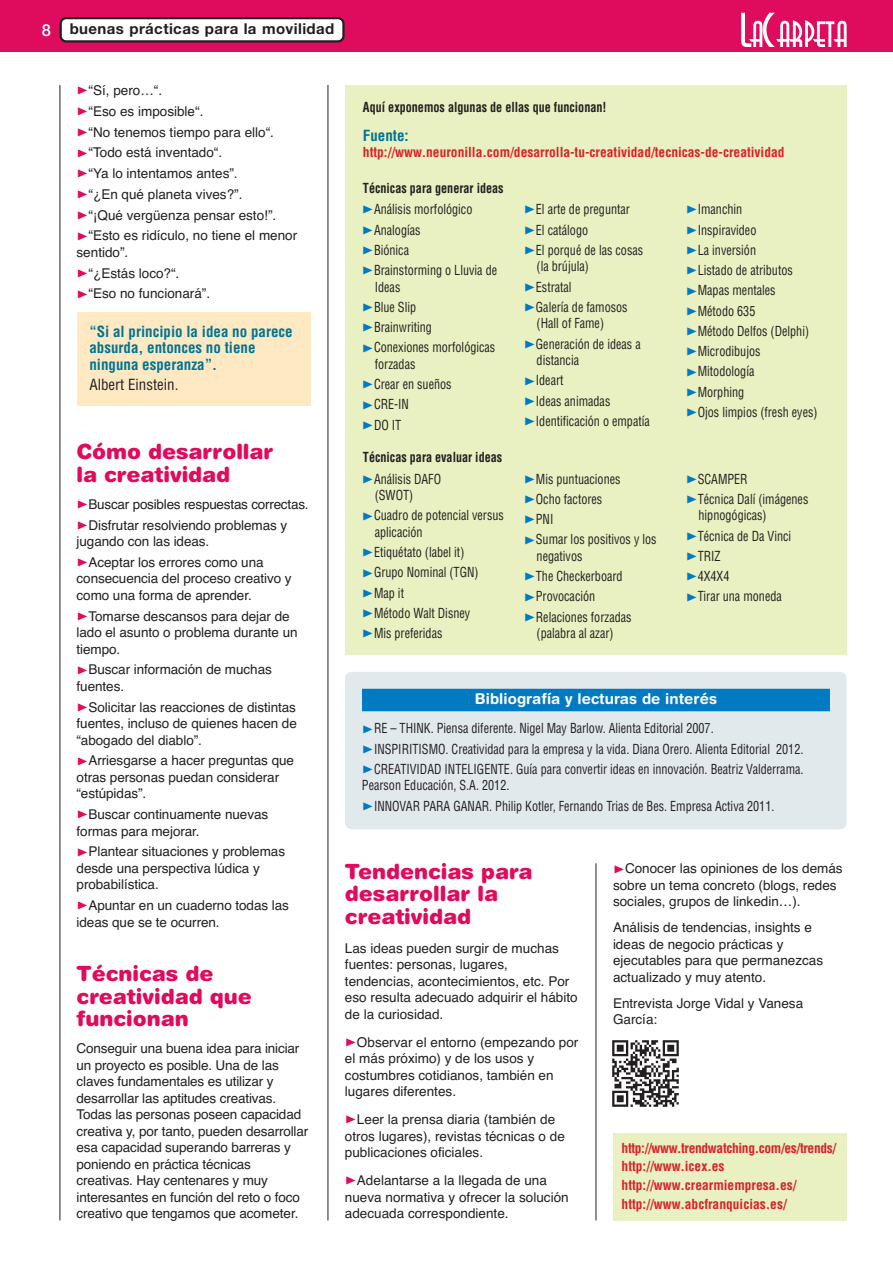
<style>
.page{position:relative;width:893px;height:1263px;background:#fff}
.page>*{position:absolute;margin:0;border:0;box-sizing:border-box;transform-origin:0 0}
.t1{font:900 21px/22.5px "Helvetica Rounded";color:#df0c5e}
.t2{font:700 condensed 15px/16.5px "Helvetica";color:#007491}
.t3{font:700 15px "Helvetica Neue";letter-spacing:.025em;color:#231f20}
.t4{font:700 15px "Helvetica Rounded";letter-spacing:.005em;color:#fff}
.t5{font:condensed 15px "Helvetica";color:#231f20}
.t6{font:13.5px/16.5px "Helvetica";letter-spacing:-.005em;color:#231f20}
.t7{font:condensed 13.5px/20.2px "Helvetica";color:#231f20;scale:.9 1}
.t8{font:700 condensed 13.5px/18.6px "Helvetica";color:#da2128}
.t9{font:700 condensed 13.5px "Helvetica";color:#231f20;scale:.9 1}
.s1{font-weight:500;font-size:16.5px;color:#fff}
.s2{font-family:"Zeal";font-size:12px;color:#df0c5e}
.s3{font-family:"Zeal";font-stretch:normal;font-size:12px;color:#007bc3}
</style>
<div class="page">
<div style="left:0;top:0;width:892px;height:51px;background:#df0c5e"></div>
<svg style="left:60px;top:17px;width:284px;height:26px;background:#d6d0d2"></svg>
<svg style="left:741px;top:13px;width:105px;height:34px"></svg>
<hr style="left:60px;top:85px;width:1px;height:1135px;background:#231f20">
<hr style="left:327px;top:85px;width:1px;height:1135px;background:#231f20">
<hr style="left:595px;top:863px;width:1px;height:357px;background:#231f20">
<div style="left:77px;top:313px;width:233px;height:93px;background:#ffe9c3"></div>
<div style="left:345px;top:85px;width:501px;height:570px;background:#e9f0c1"></div>
<div style="left:345px;top:672px;width:501px;height:157px;background:#e2e9ed;border-radius:6px"></div>
<div style="left:362px;top:689px;width:468px;height:22px;background:#007bc3"></div>
<div style="left:612px;top:1133px;width:234px;height:87px;background:#e9f0c1"></div>
<img style="left:612px;top:1040px;width:67px;height:67px">
<p class="t3" style="left:42px;top:24px;width:294px"><span class="s1">8</span> buenas prácticas para la movilidad</p>
<p class="t6" style="left:77px;top:81px;width:222px;line-height:20.7px"><span class="s2">®</span>“Sí, pero…“.<br><span class="s2">®</span>“Eso es imposible“.<br><span class="s2">®</span>“No tenemos tiempo para ello“. <span class="s2">®</span>“Todo está inventado“.<br><span class="s2">®</span>“Ya lo intentamos antes”.<br><span class="s2">®</span>“¿En qué planeta vives?”.<br><span class="s2">®</span>“¡Qué vergüenza pensar esto!”. <span class="s2">®</span>“Esto es ridículo, no tiene el menor</p>
<p class="t6" style="left:77px;top:243px;width:135px;line-height:20.7px">sentido”.<br><span class="s2">®</span>“¿Estás loco?“. <span class="s2">®</span>“Eso no funcionará”.</p>
<p class="t2" style="left:89px;top:324px;width:205px">“Si al principio la idea no parece absurda, entonces no tiene ninguna esperanza”.</p>
<p class="t5" style="left:89px;top:379px;width:91px">Albert Einstein.</p>
<p class="t9" style="left:363px;top:102px;width:272px">Aquí exponemos algunas de ellas que funcionan!</p>
<p class="t2" style="left:363px;top:128px;width:47px">Fuente:</p>
<p class="t8" style="left:363px;top:144px;width:423px">http://www.neuronilla.com/desarrolla-tu-creatividad/tecnicas-de-creatividad</p>
<p class="t9" style="left:363px;top:183px;width:158px">Técnicas para generar ideas</p>
<p class="t7" style="left:362px;top:200px;width:152px"><span class="s3">®</span>Análisis morfológico <span class="s3">®</span>Analogías<br><span class="s3">®</span>Biónica<br><span class="s3">®</span>Brainstorming o Lluvia de</p>
<p class="t7" style="left:362px;top:278px;width:150px;text-indent:13px">Ideas<br><span class="s3">®</span>Blue Slip<br><span class="s3">®</span>Brainwriting <span class="s3">®</span>Conexiones morfológicas</p>
<p class="t7" style="left:362px;top:355px;width:101px;text-indent:13px">forzadas <span class="s3">®</span>Crear en sueños <span class="s3">®</span>CRE-IN<br><span class="s3">®</span>DO IT</p>
<p class="t7" style="left:524px;top:200px;width:134px"><span class="s3">®</span>El arte de preguntar <span class="s3">®</span>El catálogo<br><span class="s3">®</span>El porqué de las cosas</p>
<p class="t7" style="left:524px;top:257px;width:117px;text-indent:13px">(la brújula) <span class="s3">®</span>Estratal<br><span class="s3">®</span>Galería de famosos</p>
<p class="t7" style="left:524px;top:314px;width:131px;text-indent:13px">(Hall of Fame) <span class="s3">®</span>Generación de ideas a</p>
<p class="t7" style="left:524px;top:351px;width:141px;text-indent:13px">distancia<br><span class="s3">®</span>Ideart<br><span class="s3">®</span>Ideas animadas <span class="s3">®</span>Identificación o empatía</p>
<p class="t7" style="left:685px;top:200px;width:148px"><span class="s3">®</span>Imanchin<br><span class="s3">®</span>Inspiravideo<br><span class="s3">®</span>La inversión<br><span class="s3">®</span>Listado de atributos <span class="s3">®</span>Mapas mentales <span class="s3">®</span>Método 635<br><span class="s3">®</span>Método Delfos (Delphi) <span class="s3">®</span>Microdibujos <span class="s3">®</span>Mitodología<br><span class="s3">®</span>Morphing<br><span class="s3">®</span>Ojos limpios (fresh eyes)</p>
<h1 class="t1" style="left:77px;top:442px;width:198px">Cómo desarrollar</h1>
<p class="t9" style="left:363px;top:452px;width:156px">Técnicas para evaluar ideas</p>
<h1 class="t1" style="left:77px;top:465px;width:155px">la creatividad</h1>
<p class="t6" style="left:77px;top:495px;width:233px;line-height:20.7px"><span class="s2">®</span>Buscar posibles respuestas correctas. <span class="s2">®</span>Disfrutar resolviendo problemas y</p>
<p class="t6" style="left:77px;top:532px;width:188px;line-height:20.7px">jugando con las ideas. <span class="s2">®</span>Aceptar los errores como una</p>
<p class="t6" style="left:77px;top:572px;width:217px">consecuencia del proceso creativo y como una forma de aprender.</p>
<p class="t6" style="left:77px;top:609px;width:222px"><span class="s2">®</span>Tomarse descansos para dejar de lado el asunto o problema durante un tiempo.</p>
<p class="t6" style="left:77px;top:663px;width:197px"><span class="s2">®</span>Buscar información de muchas fuentes.</p>
<p class="t6" style="left:77px;top:700px;width:222px;text-align:justify"><span class="s2">®</span>Solicitar las reacciones de distintas fuentes, incluso de quienes hacen de “abogado del diablo”.</p>
<p class="t6" style="left:77px;top:754px;width:219px"><span class="s2">®</span>Arriesgarse a hacer preguntas que otras personas puedan considerar “estúpidas”.</p>
<p class="t6" style="left:77px;top:807px;width:193px"><span class="s2">®</span>Buscar continuamente nuevas formas para mejorar.</p>
<p class="t6" style="left:77px;top:845px;width:210px"><span class="s2">®</span>Plantear situaciones y problemas desde una perspectiva lúdica y probabilística.</p>
<p class="t6" style="left:77px;top:898px;width:214px"><span class="s2">®</span>Apuntar en un cuaderno todas las ideas que se te ocurren.</p>
<h1 class="t1" style="left:77px;top:964px;width:177px">Técnicas de creatividad que funcionan</h1>
<p class="t6" style="left:77px;top:1041px;width:233px">Conseguir una buena idea para iniciar un proyecto es posible. Una de las claves fundamentales es utilizar y desarrollar las aptitudes creativas.<br>Todas las personas poseen capacidad creativa y, por tanto, pueden desarrollar esa capacidad superando barreras y poniendo en práctica técnicas creativas. Hay centenares y muy interesantes en función del reto o foco creativo que tengamos que acometer.</p>
<p class="t7" style="left:375px;top:472px;width:75px;line-height:16.5px;text-indent:-13px"><span class="s3">®</span>Análisis DAFO (SWOT)</p>
<p class="t7" style="left:375px;top:508px;width:145px;line-height:16.5px;text-indent:-13px"><span class="s3">®</span>Cuadro de potencial versus aplicación</p>
<p class="t7" style="left:362px;top:543px;width:131px"><span class="s3">®</span>Etiquétato (label it) <span class="s3">®</span>Grupo Nominal (TGN) <span class="s3">®</span>Map it<br><span class="s3">®</span>Método Walt Disney <span class="s3">®</span>Mis preferidas</p>
<p class="t7" style="left:685px;top:470px;width:138px"><span class="s3">®</span>SCAMPER<br><span class="s3">®</span>Técnica Dalí (imágenes</p>
<p class="t7" style="left:685px;top:506px;width:119px;text-indent:13px">hipnogógicas) <span class="s3">®</span>Técnica de Da Vinci <span class="s3">®</span>TRIZ<br><span class="s3">®</span>4X4X4<br><span class="s3">®</span>Tirar una moneda</p>
<p class="t7" style="left:524px;top:470px;width:149px"><span class="s3">®</span>Mis puntuaciones <span class="s3">®</span>Ocho factores<br><span class="s3">®</span>PNI<br><span class="s3">®</span>Sumar los positivos y los</p>
<p class="t7" style="left:524px;top:547px;width:121px;text-indent:13px">negativos<br><span class="s3">®</span>The Checkerboard <span class="s3">®</span>Provocación <span class="s3">®</span>Relaciones forzadas</p>
<p class="t7" style="left:536px;top:624px;width:87px">(palabra al azar)</p>
<p class="t4" style="left:475px;top:693px;width:244px">Bibliografía y lecturas de interés</p>
<p class="t7" style="left:362px;top:719px;width:492px"><span class="s3">®</span>RE – THINK. Piensa diferente. Nigel May Barlow. Alienta Editorial 2007. <span class="s3">®</span>INSPIRITISMO. Creatividad para la empresa y la vida. Diana Orero. Alienta Editorial 2012. <span class="s3">®</span>CREATIVIDAD INTELIGENTE. Guía para convertir ideas en innovación. Beatriz Valderrama.</p>
<p class="t7" style="left:362px;top:776px;width:460px">Pearson Educación, S.A. 2012.<br><span class="s3">®</span>INNOVAR PARA GANAR. Philip Kotler, Fernando Trias de Bes. Empresa Activa 2011.</p>
<h1 class="t1" style="left:345px;top:862px;width:189px">Tendencias para desarrollar la creatividad</h1>
<p class="t6" style="left:345px;top:941px;width:234px">Las ideas pueden surgir de muchas fuentes: personas, lugares, tendencias, acontecimientos, etc. Por eso resulta adecuado adquirir el hábito de la curiosidad.</p>
<p class="t6" style="left:345px;top:1035px;width:235px"><span class="s2">®</span>Observar el entorno (empezando por el más próximo) y de los usos y costumbres cotidianos, también en lugares diferentes.</p>
<p class="t6" style="left:345px;top:1112px;width:221px"><span class="s2">®</span>Leer la prensa diaria (también de otros lugares), revistas técnicas o de publicaciones oficiales.</p>
<p class="t6" style="left:345px;top:1173px;width:225px"><span class="s2">®</span>Adelantarse a la llegada de una nueva normativa y ofrecer la solución adecuada correspondiente.</p>
<p class="t6" style="left:613px;top:862px;width:231px"><span class="s2">®</span>Conocer las opiniones de los demás sobre un tema concreto (blogs, redes sociales, grupos de linkedin…).</p>
<p class="t6" style="left:613px;top:920px;width:212px">Análisis de tendencias, insights e ideas de negocio prácticas y ejecutables para que permanezcas actualizado y muy atento.</p>
<p class="t6" style="left:613px;top:996px;width:192px">Entrevista Jorge Vidal y Vanesa<br>García:</p>
<p class="t8" style="left:621px;top:1140px;width:216px">http://www.trendwatching.com/es/trends/ http://www.icex.es http://www.crearmiempresa.es/ http://www.abcfranquicias.es/</p>
</div>
